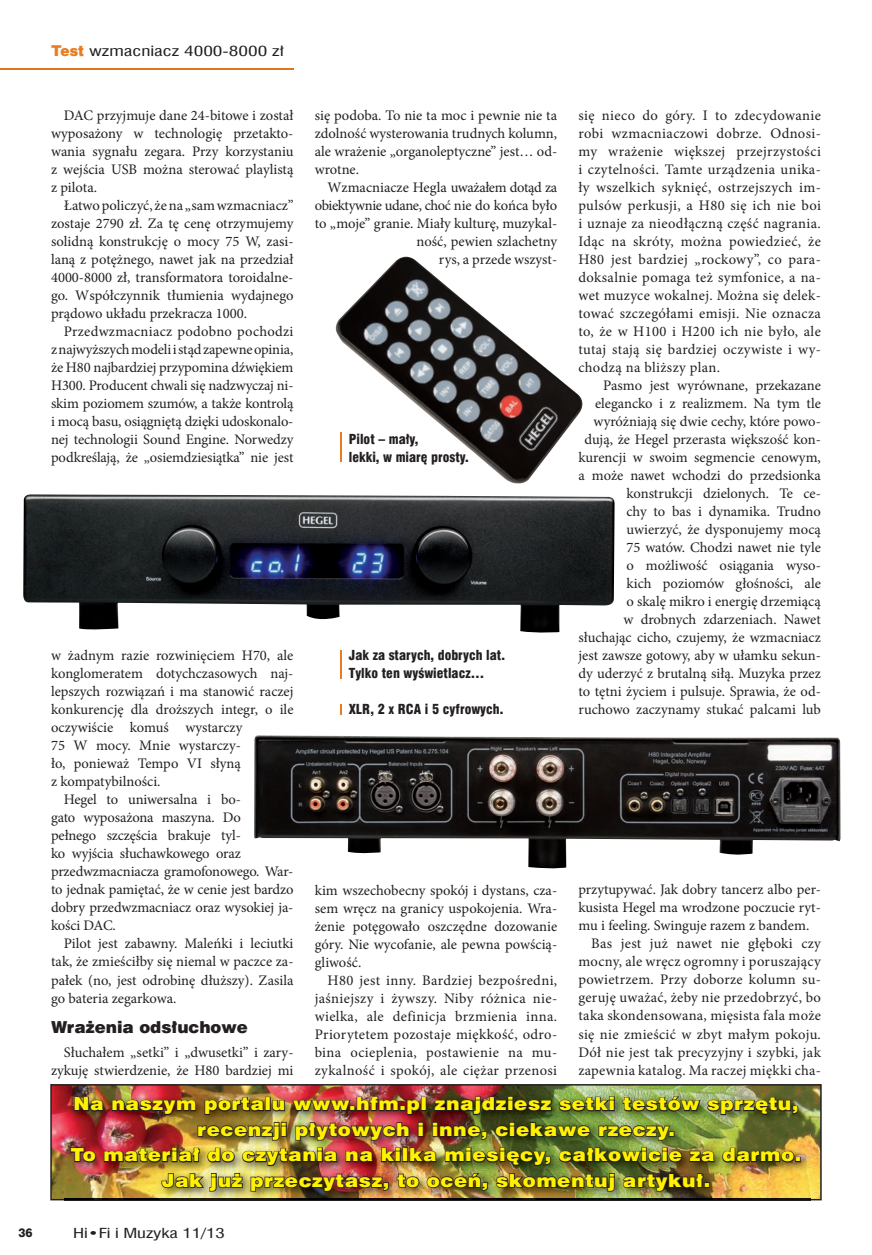
<style>
.page{position:relative;width:872px;height:1255px;background:#fff}
.page>*{position:absolute;margin:0;border:0;box-sizing:border-box;transform-origin:0 0}
.t1{font:18px/25.5px "Swis 721 Blk EU";letter-spacing:.03em;color:#fff101;text-align:center;scale:1.1 1}
.t2{font:16.5px "Swis 721 Blk EU";color:#231f20}
.t3{font:14.55px/18px "Minion Pro";color:#231f20;text-align:justify}
.t4{font:14.55px "Minion Pro";letter-spacing:.02em;color:#231f20}
.t5{font:13.8px "Swis 721 Cn EU";color:#231f20;scale:1.4 1}
.t6{font:13.5px/18px "Swis 721 Blk Cn EU";color:#231f20}
.t7{font:13.5px "Swis 721 Cn EU";letter-spacing:-.005em;color:#231f20;scale:1.4 1}
.t8{font:12px "Swis 721 Hv EU";color:#231f20}
.s1{font-family:"Swis 721 Blk 2 EU";color:#ea7c1d}
</style>
<div class="page">
<hr style="left:0;top:68px;width:293px;height:2px;background:#de761b">
<img style="left:50px;top:1084px;width:771px;height:116px">
<img style="left:254px;top:735px;width:586px;height:134px">
<img style="left:23px;top:494px;width:592px;height:139px">
<hr style="left:340px;top:650px;width:2px;height:29px;background:#ea7c1d">
<svg style="left:340px;top:704px;width:2px;height:11px"></svg>
<img style="left:335px;top:257px;width:248px;height:227px">
<hr style="left:340px;top:433px;width:2px;height:29px;background:#ea7c1d">
<img style="left:65px;top:1200px;width:746px;height:1px">
<img style="left:65px;top:1091px;width:746px;height:109px">
<img style="left:69px;top:1084px;width:732px;height:108px">
<p class="t5" style="left:51px;top:41px;width:168px"><span class="s1">Test</span> wzmacniacz 4000-8000 zł</p>
<p class="t3" style="left:51px;top:106px;width:244px;text-indent:13px">DAC przyjmuje dane 24-bitowe i został wyposażony w technologię przetakto&shy;wania sygnału zegara. Przy korzystaniu z wejścia USB można sterować playlistą z pilota.</p>
<p class="t3" style="left:51px;top:196px;width:244px;text-indent:13px">Łatwo policzyć, że na „sam wzmacniacz” zostaje 2790 zł. Za tę cenę otrzymujemy solidną konstrukcję o mocy 75 W, zasi&shy;laną z potężnego, nawet jak na przedział 4000-8000 zł, transformatora toroidalne&shy;go. Współczynnik tłumienia wydajnego prądowo układu przekracza 1000.</p>
<p class="t3" style="left:51px;top:322px;width:244px;text-indent:13px">Przedwzmacniacz podobno pochodzi z najwyższych modeli i stąd zapewne opinia, że H80 najbardziej przypomina dźwiękiem H300. Producent chwali się nadzwyczaj ni&shy;skim poziomem szumów, a także kontrolą i mocą basu, osiągniętą dzięki udoskonalo&shy;nej technologii Sound Engine. Norwedzy podkreślają, że „osiemdziesiątka” nie jest</p>
<p class="t3" style="left:51px;top:646px;width:244px">w żadnym razie rozwinięciem H70, ale</p>
<p class="t3" style="left:51px;top:664px;width:244px">konglomeratem dotychczasowych naj-</p>
<p class="t3" style="left:51px;top:682px;width:244px">lepszych rozwiązań i ma stanowić raczej</p>
<p class="t3" style="left:51px;top:700px;width:244px">konkurencję dla droższych integr, o ile</p>
<p class="t3" style="left:51px;top:718px;width:193px">oczywiście komuś wystarczy</p>
<p class="t3" style="left:51px;top:736px;width:191px">75 W mocy. Mnie wystarczy-</p>
<p class="t3" style="left:51px;top:754px;width:191px">ło, ponieważ Tempo VI słyną</p>
<p class="t3" style="left:51px;top:772px;width:111px">z kompatybilności.</p>
<p class="t3" style="left:64px;top:790px;width:179px">Hegel to uniwersalna i bo-</p>
<p class="t3" style="left:51px;top:808px;width:191px">gato wyposażona maszyna. Do</p>
<p class="t3" style="left:51px;top:826px;width:191px">pełnego szczęścia brakuje tyl-</p>
<p class="t3" style="left:51px;top:844px;width:191px">ko wyjścia słuchawkowego oraz</p>
<p class="t3" style="left:51px;top:862px;width:244px">przedwzmacniacza gramofonowego. War-</p>
<p class="t3" style="left:51px;top:880px;width:244px">to jednak pamiętać, że w cenie jest bardzo</p>
<p class="t3" style="left:51px;top:898px;width:244px">dobry przedwzmacniacz oraz wysokiej ja-</p>
<p class="t3" style="left:51px;top:916px;width:66px">kości DAC.</p>
<p class="t3" style="left:64px;top:934px;width:231px">Pilot jest zabawny. Maleńki i leciutki</p>
<p class="t3" style="left:51px;top:952px;width:244px">tak, że zmieściłby się niemal w paczce za-</p>
<p class="t3" style="left:51px;top:970px;width:244px">pałek (no, jest odrobinę dłuższy). Zasila</p>
<p class="t3" style="left:51px;top:988px;width:127px">go bateria zegarkowa.</p>
<p class="t2" style="left:51px;top:1016px;width:198px">Wrażenia odsłuchowe</p>
<p class="t3" style="left:51px;top:1042px;width:244px;text-align:right">Słuchałem „setki” i „dwusetki” i zary&shy;zykuję stwierdzenie, że H80 bardziej mi</p>
<p class="t3" style="left:315px;top:106px;width:244px">się podoba. To nie ta moc i pewnie nie ta zdolność wysterowania trudnych kolumn, ale wrażenie „organoleptyczne” jest… od&shy;wrotne.</p>
<p class="t3" style="left:315px;top:178px;width:244px;text-align:right">Wzmacniacze Hegla uważałem dotąd za obiektywnie udane, choć nie do końca było to „moje” granie. Miały kulturę, muzykal&shy;ność, pewien szlachetny<br>rys, a przede wszyst-</p>
<p class="t6" style="left:349px;top:431px;width:121px">Pilot – mały,<br>lekki, w miarę prosty.</p>
<p class="t6" style="left:349px;top:647px;width:158px">Jak za starych, dobrych lat.<br>Tylko ten wyświetlacz…</p>
<p class="t6" style="left:349px;top:701px;width:156px">XLR, 2 x RCA i 5 cyfrowych.</p>
<p class="t3" style="left:578px;top:106px;width:244px">się nieco do góry. I to zdecydowanie robi wzmacniaczowi dobrze. Odnosi&shy;my wrażenie większej przejrzystości i czytelności. Tamte urządzenia unika&shy;ły wszelkich syknięć, ostrzejszych im&shy;pulsów perkusji, a H80 się ich nie boi i uznaje za nieodłączną część nagrania.<br>Idąc na skróty, można powiedzieć, że H80 jest bardziej „rockowy”, co para&shy;doksalnie pomaga też symfonice, a na&shy;wet muzyce wokalnej. Można się delek&shy;tować szczegółami emisji. Nie oznacza to, że w H100 i H200 ich nie było, ale tutaj stają się bardziej oczywiste i wy&shy;chodzą na bliższy plan.</p>
<p class="t3" style="left:578px;top:376px;width:244px;text-align:right">Pasmo jest wyrównane, przekazane elegancko i z realizmem. Na tym tle wyróżniają się dwie cechy, które powo&shy;dują, że Hegel przerasta większość kon&shy;kurencji w swoim segmencie cenowym, a może nawet wchodzi do przedsionka konstrukcji dzielonych. Te ce-<br>chy to bas i dynamika. Trudno uwierzyć, że dysponujemy mocą<br>75 watów. Chodzi nawet nie tyle<br>o możliwość osiągania wyso-<br>kich poziomów głośności, ale<br>o skalę mikro i energię drzemiącą<br>w drobnych zdarzeniach. Nawet słuchając cicho, czujemy, że wzmacniacz jest zawsze gotowy, aby w ułamku sekun&shy;dy uderzyć z brutalną siłą. Muzyka przez to tętni życiem i pulsuje. Sprawia, że od&shy;ruchowo zaczynamy stukać palcami lub</p>
<p class="t3" style="left:315px;top:880px;width:244px">kim wszechobecny spokój i dystans, cza&shy;sem wręcz na granicy uspokojenia. Wra&shy;żenie potęgowało oszczędne dozowanie góry. Nie wycofanie, ale pewna powścią&shy;gliwość.</p>
<p class="t3" style="left:315px;top:970px;width:244px;text-indent:13px">H80 jest inny. Bardziej bezpośredni, jaśniejszy i żywszy. Niby różnica nie&shy;wielka, ale definicja brzmienia inna.<br>Priorytetem pozostaje miękkość, odro&shy;bina ocieplenia, postawienie na mu&shy;zykalność i spokój, ale ciężar przenosi</p>
<p class="t3" style="left:578px;top:880px;width:244px">przytupywać. Jak dobry tancerz albo per-</p>
<p class="t3" style="left:578px;top:898px;width:244px">kusista Hegel ma wrodzone poczucie ryt-</p>
<p class="t3" style="left:578px;top:916px;width:232px">mu i feeling. Swinguje razem z bandem.</p>
<p class="t4" style="left:591px;top:934px;width:231px">Bas jest już nawet nie głęboki czy</p>
<p class="t4" style="left:578px;top:952px;width:244px">mocny, ale wręcz ogromny i poruszający</p>
<p class="t4" style="left:578px;top:970px;width:244px">powietrzem. Przy doborze kolumn su-</p>
<p class="t4" style="left:578px;top:988px;width:244px">geruję uważać, żeby nie przedobrzyć, bo</p>
<p class="t4" style="left:578px;top:1006px;width:244px">taka skondensowana, mięsista fala może</p>
<p class="t4" style="left:578px;top:1024px;width:244px">się nie zmieścić w zbyt małym pokoju.</p>
<p class="t4" style="left:578px;top:1042px;width:244px">Dół nie jest tak precyzyjny i szybki, jak</p>
<p class="t4" style="left:578px;top:1060px;width:244px">zapewnia katalog. Ma raczej miękki cha-</p>
<p class="t1" style="left:71px;top:1091px;width:665px">Na naszym portalu www.hfm.pl znajdziesz setki testów sprzętu, recenzji płytowych i inne, ciekawe rzeczy.<br>To materiał do czytania na kilka miesięcy, całkowicie za darmo.<br>Jak już przeczytasz, to oceń, skomentuj artykuł.</p>
<p class="t8" style="left:18px;top:1225px;width:16px">36</p>
<p class="t7" style="left:73px;top:1224px;width:110px">Hi•Fi i Muzyka 11/13</p>
</div>
